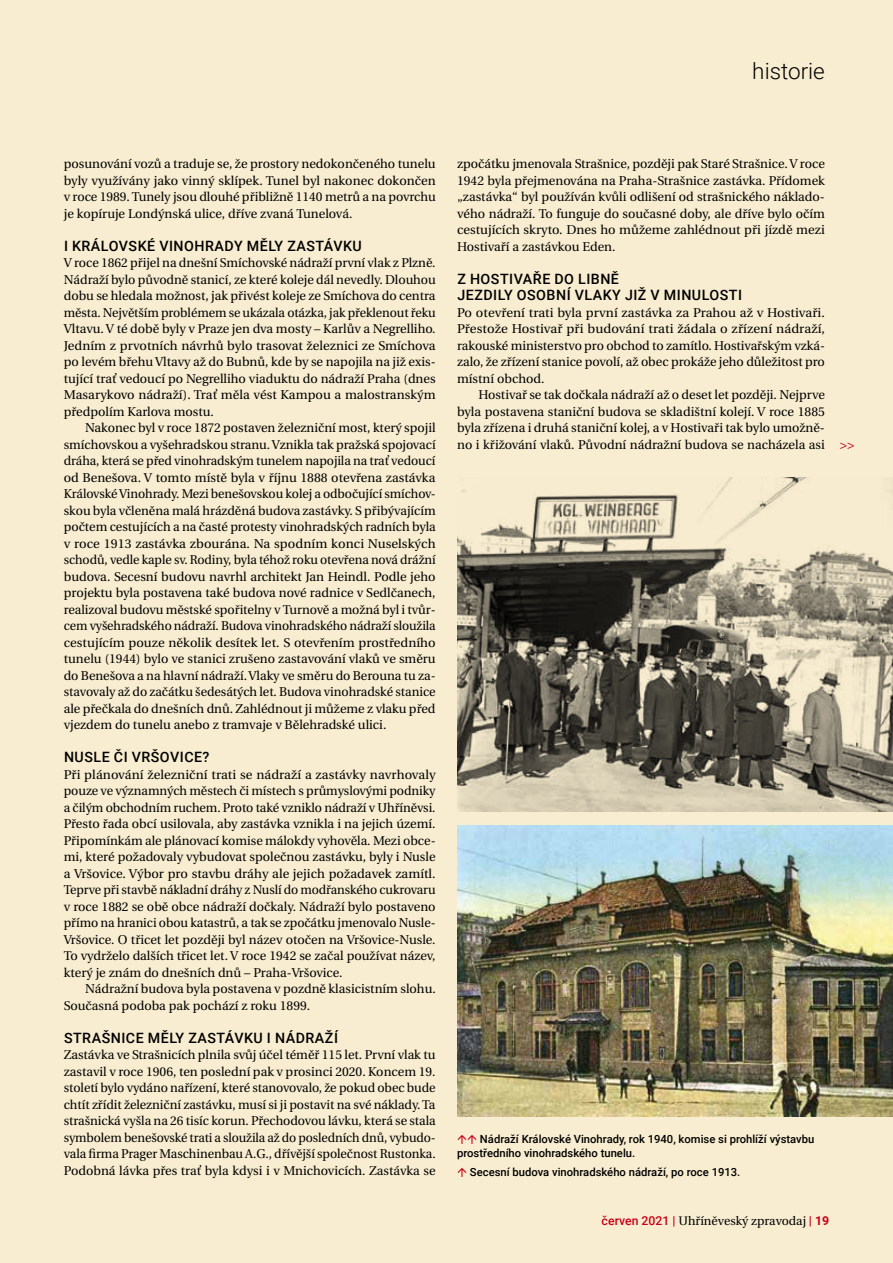
<style>
.page{position:relative;width:893px;height:1263px;background:#f8edd0}
.page>*{position:absolute;margin:0;border:0;box-sizing:border-box;transform-origin:0 0}
.t1{font:300 22.5px "Roboto";color:#000}
.t2{font:500 14.25px/16.5px "Roboto";letter-spacing:.035em;color:#000}
.t3{font:12.75px/16.5px "Heuristica";color:#000;text-align:justify}
.t4{font:12.75px "Heuristica";color:#c90019}
.t5{font:12.3px "Heuristica";color:#000}
.t6{font:500 11.25px/14.2px "Roboto";color:#000}
.s1{font-family:"Roboto";font-weight:500;color:#c90019}
.s2{font-family:"Roboto";font-weight:700;color:#c90019}
</style>
<div class="page">
<img style="left:457px;top:477px;width:436px;height:334px">
<img style="left:457px;top:825px;width:436px;height:292px">
<h1 class="t1" style="left:752px;top:55px;width:74px">historie</h1>
<p class="t3" style="left:64px;top:156px;width:373px">posunování vozů a traduje se, že prostory nedokončeného tunelu byly využívány jako vinný sklípek. Tunel byl nakonec dokončen v roce 1989. Tunely jsou dlouhé přibližně 1140 metrů a na povrchu je kopíruje Londýnská ulice, dříve zvaná Tunelová.</p>
<p class="t2" style="left:64px;top:237px;width:47px">I Královsk</p>
<p class="t2" style="left:147px;top:237px;width:38px">é Vinohrad</p>
<p class="t2" style="left:234px;top:237px;width:64px">y měly zas</p>
<p class="t2" style="left:316px;top:237px;width:28px">távku</p>
<p class="t3" style="left:64px;top:255px;width:374px">V roce 1862 přijel na dnešní Smíchovské nádraží první vlak z Plzně.<br>Nádraží bylo původně stanicí, ze které koleje dál nevedly. Dlouhou dobu se hledala možnost, jak přivést koleje ze Smíchova do centra města. Největším problémem se ukázala otázka, jak překlenout řeku Vltavu. V té době byly v Praze jen dva mosty – Karlův a Negrelliho.<br>Jedním z prvotních návrhů bylo trasovat železnici ze Smíchova po levém břehu Vltavy až do Bubnů, kde by se napojila na již exis&shy;tující trať vedoucí po Negrelliho viaduktu do nádraží Praha (dnes Masarykovo nádraží). Trať měla vést Kampou a malostranským předpolím Karlova mostu.</p>
<p class="t3" style="left:64px;top:420px;width:374px;text-indent:21px">Nakonec byl v roce 1872 postaven železniční most, který spojil smíchovskou a vyšehradskou stranu. Vznikla tak pražská spojovací dráha, která se před vinohradským tunelem napojila na trať vedoucí od Benešova. V tomto místě byla v říjnu 1888 otevřena zastávka Královské Vinohrady. Mezi benešovskou kolej a odbočující smíchov&shy;skou byla včleněna malá hrázděná budova zastávky. S přibývajícím počtem cestujících a na časté protesty vinohradských radních byla v roce 1913 zastávka zbourána. Na spodním konci Nuselských schodů, vedle kaple sv. Rodiny, byla téhož roku otevřena nová drážní budova. Secesní budovu navrhl architekt Jan Heindl. Podle jeho projektu byla postavena také budova nové radnice v Sedlčanech, realizoval budovu městské spořitelny v Turnově a možná byl i tvůr&shy;cem vyšehradského nádraží. Budova vinohradského nádraží sloužila cestujícím pouze několik desítek let. S otevřením prostředního tunelu (1944) bylo ve stanici zrušeno zastavování vlaků ve směru do Benešova a na hlavní nádraží. Vlaky ve směru do Berouna tu za&shy;stavovaly až do začátku šedesátých let. Budova vinohradské stanice ale přečkala do dnešních dnů. Zahlédnout ji můžeme z vlaku před vjezdem do tunelu anebo z tramvaje v Bělehradské ulici.</p>
<p class="t2" style="left:64px;top:748px;width:21px">Nusle</p>
<p class="t2" style="left:114px;top:748px;width:38px">či Vršov</p>
<p class="t2" style="left:180px;top:748px;width:31px">ice?</p>
<p class="t3" style="left:64px;top:766px;width:373px">Při plánování železniční trati se nádraží a zastávky navrhovaly pouze ve významných městech či místech s průmyslovými podniky a čilým obchodním ruchem. Proto také vzniklo nádraží v Uhříněvsi.<br>Přesto řada obcí usilovala, aby zastávka vznikla i na jejich území.<br>Připomínkám ale plánovací komise málokdy vyhověla. Mezi obce&shy;mi, které požadovaly vybudovat společnou zastávku, byly i Nusle a Vršovice. Výbor pro stavbu dráhy ale jejich požadavek zamítl.<br>Teprve při stavbě nákladní dráhy z Nuslí do modřanského cukrovaru v roce 1882 se obě obce nádraží dočkaly. Nádraží bylo postaveno přímo na hranici obou katastrů, a tak se zpočátku jmenovalo Nusle-Vršovice. O třicet let později byl název otočen na Vršovice-Nusle.<br>To vydrželo dalších třicet let. V roce 1942 se začal používat název, který je znám do dnešních dnů – Praha-Vršovice.</p>
<p class="t3" style="left:64px;top:981px;width:373px;text-indent:21px">Nádražní budova byla postavena v pozdně klasicistním slohu.<br>Současná podoba pak pochází z roku 1899.</p>
<p class="t2" style="left:64px;top:1029px;width:29px">Strašn</p>
<p class="t2" style="left:121px;top:1029px;width:77px">ice měly zas</p>
<p class="t2" style="left:217px;top:1029px;width:28px">távku</p>
<p class="t2" style="left:267px;top:1029px;width:39px">i nádraž</p>
<p class="t2" style="left:334px;top:1029px;width:6px">í</p>
<p class="t3" style="left:64px;top:1047px;width:374px">Zastávka ve Strašnicích plnila svůj účel téměř 115 let. První vlak tu zastavil v roce 1906, ten poslední pak v prosinci 2020. Koncem 19. století bylo vydáno nařízení, které stanovovalo, že pokud obec bude chtít zřídit železniční zastávku, musí si ji postavit na své náklady. Ta strašnická vyšla na 26 tisíc korun. Přechodovou lávku, která se stala symbolem benešovské trati a sloužila až do posledních dnů, vybudo&shy;vala firma Prager Maschinenbau A.G., dřívější společnost Rustonka.<br>Podobná lávka přes trať byla kdysi i v Mnichovicích. Zastávka se</p>
<p class="t3" style="left:457px;top:156px;width:369px">zpočátku jmenovala Strašnice, později pak Staré Strašnice. V roce 1942 byla přejmenována na Praha-Strašnice zastávka. Přídomek „zastávka“ byl používán kvůli odlišení od strašnického náklado&shy;vého nádraží. To funguje do současné doby, ale dříve bylo očím cestujících skryto. Dnes ho můžeme zahlédnout při jízdě mezi Hostivaří a zastávkou Eden.</p>
<p class="t2" style="left:457px;top:270px;width:163px">Z Hostivaře do Libn ě jezd</p>
<p class="t2" style="left:493px;top:286px;width:35px">ily osobn</p>
<p class="t2" style="left:567px;top:286px;width:19px">í vlak</p>
<p class="t2" style="left:612px;top:286px;width:80px">y již v minulos</p>
<p class="t2" style="left:729px;top:286px;width:15px">ti</p>
<p class="t3" style="left:457px;top:304px;width:369px">Po otevření trati byla první zastávka za Prahou až v Hostivaři.<br>Přestože Hostivař při budování trati žádala o zřízení nádraží, rakouské ministerstvo pro obchod to zamítlo. Hostivařským vzká&shy;zalo, že zřízení stanice povolí, až obec prokáže jeho důležitost pro místní obchod.</p>
<p class="t3" style="left:457px;top:387px;width:369px;text-indent:21px">Hostivař se tak dočkala nádraží až o deset let později. Nejprve byla postavena staniční budova se skladištní kolejí. V roce 1885 byla zřízena i druhá staniční kolej, a v Hostivaři tak bylo umožně&shy;no i křižování vlaků. Původní nádražní budova se nacházela asi</p>
<p class="t4" style="left:840px;top:434px;width:16px">&gt;&gt;</p>
<p class="t6" style="left:457px;top:1131px;width:359px;text-indent:23px">Nádraží Královské Vinohrady, rok 1940, komise si prohlíží výstavbu prostředního vinohradského tunelu.</p>
<p class="t6" style="left:470px;top:1164px;width:272px">Secesní budova vinohradského nádraží, po roce 1913.</p>
<p class="t5" style="left:602px;top:1211px;width:229px"><span class="s1">červen 2021 |</span> Uhříněveský zpravodaj <span class="s2">| 19</span></p>
</div>
